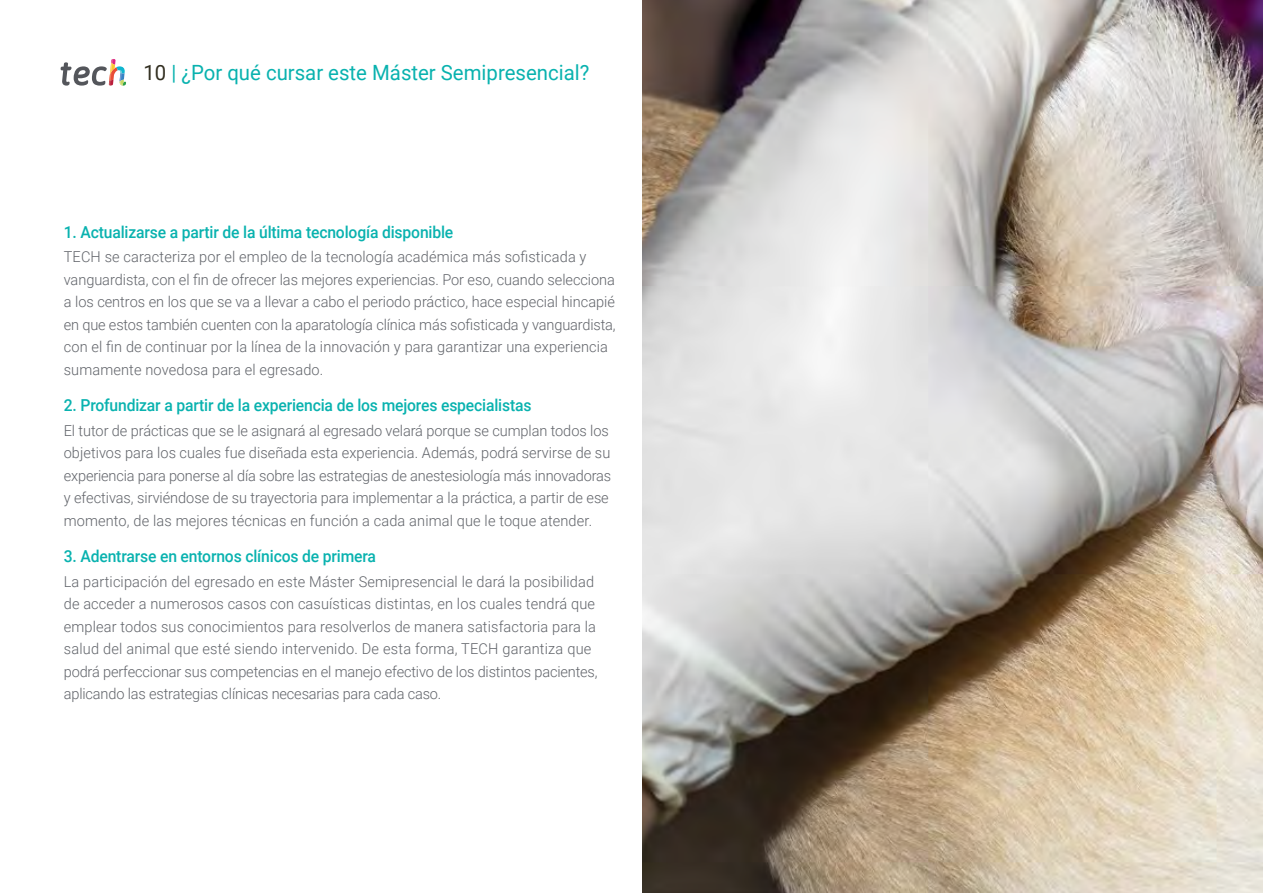
<style>
.page{position:relative;width:1263px;height:893px;background:#fff}
.page>*{position:absolute;margin:0;border:0;box-sizing:border-box;transform-origin:0 0}
.t1{font:21px "Roboto";color:#09b2af}
.t2{font:500 16.5px "Roboto";letter-spacing:-.01em;color:#09b2af;scale:.95 1}
.t3{font:300 15px/22.5px "Roboto";color:#61646a}
.s1{color:#312e20}
</style>
<div class="page">
<svg style="left:61px;top:59px;width:65px;height:27px"></svg>
<img style="left:642px;top:0;width:621px;height:893px">
<h1 class="t1" style="left:144px;top:57px;width:447px"><span class="s1">10</span> | ¿Por qué cursar este Máster Semipresencial?</h1>
<p class="t2" style="left:64px;top:220px;width:411px">1. Actualizarse a partir de la última tecnología disponible</p>
<p class="t3" style="left:64px;top:245px;width:553px">TECH se caracteriza por el empleo de la tecnología académica más sofisticada y vanguardista, con el fin de ofrecer las mejores experiencias. Por eso, cuando selecciona a los centros en los que se va a llevar a cabo el periodo práctico, hace especial hincapié en que estos también cuenten con la aparatología clínica más sofisticada y vanguardista, con el fin de continuar por la línea de la innovación y para garantizar una experiencia sumamente novedosa para el egresado.</p>
<p class="t2" style="left:64px;top:394px;width:494px">2. Profundizar a partir de la experiencia de los mejores especialistas</p>
<p class="t3" style="left:64px;top:419px;width:549px">El tutor de prácticas que se le asignará al egresado velará porque se cumplan todos los objetivos para los cuales fue diseñada esta experiencia. Además, podrá servirse de su experiencia para ponerse al día sobre las estrategias de anestesiología más innovadoras y efectivas, sirviéndose de su trayectoria para implementar a la práctica, a partir de ese momento, de las mejores técnicas en función a cada animal que le toque atender.</p>
<p class="t2" style="left:64px;top:545px;width:330px">3. Adentrarse en entornos clínicos de primera</p>
<p class="t3" style="left:64px;top:569px;width:535px">La participación del egresado en este Máster Semipresencial le dará la posibilidad de acceder a numerosos casos con casuísticas distintas, en los cuales tendrá que emplear todos sus conocimientos para resolverlos de manera satisfactoria para la salud del animal que esté siendo intervenido. De esta forma, TECH garantiza que podrá perfeccionar sus competencias en el manejo efectivo de los distintos pacientes, aplicando las estrategias clínicas necesarias para cada caso.</p>
</div>
